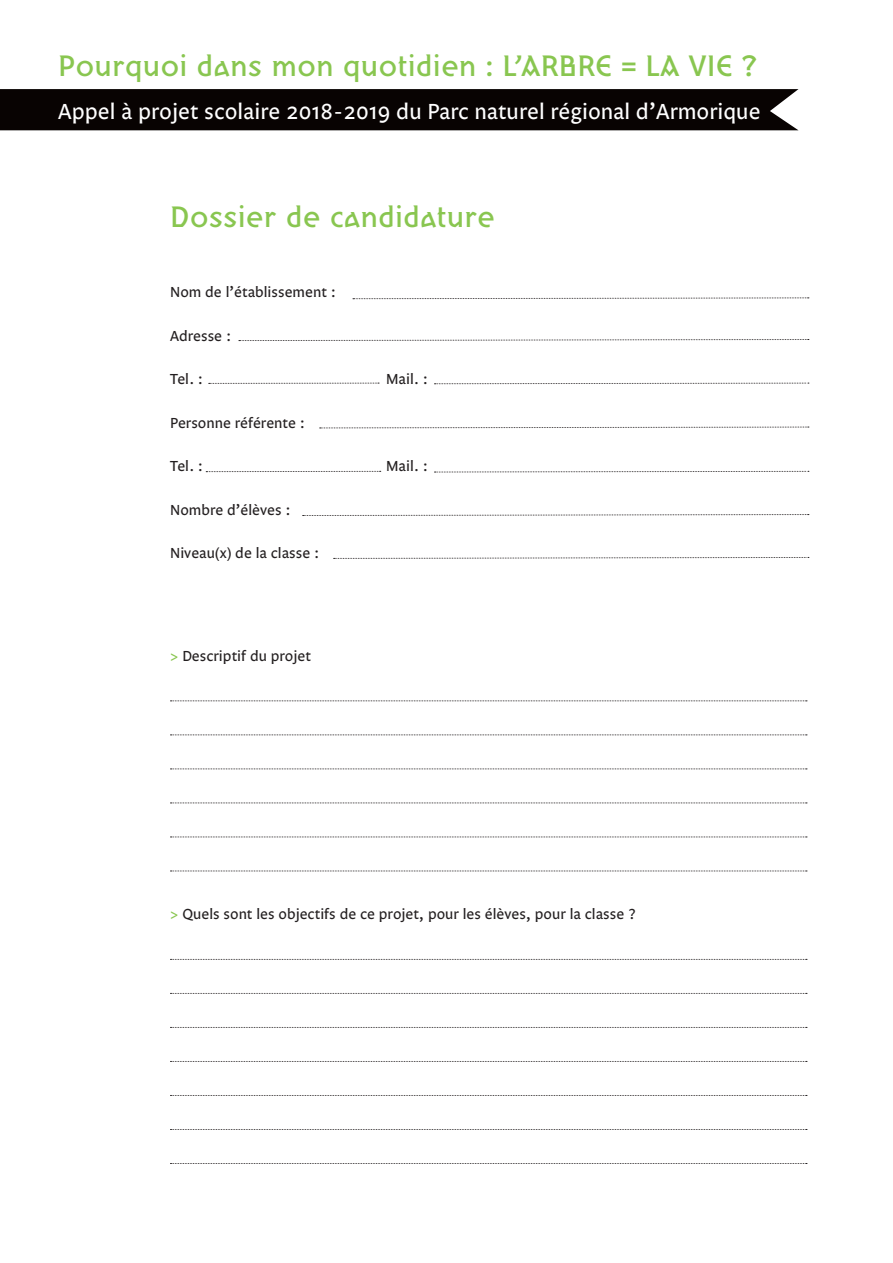
<style>
.page{position:relative;width:893px;height:1263px;background:#fff}
.page>*{position:absolute;margin:0;border:0;box-sizing:border-box;transform-origin:0 0}
.t1{font:30px "Brito Original";color:#89c650}
.t2{font:22.5px "Legato OT";color:#fff}
.t3{font:15px "Legato OT";color:#231f20}
.s1{color:#89c650}
</style>
<div class="page">
<svg style="left:170px;top:700px;width:637px;height:1px"></svg>
<svg style="left:170px;top:734px;width:637px;height:1px"></svg>
<svg style="left:170px;top:768px;width:637px;height:1px"></svg>
<svg style="left:170px;top:802px;width:637px;height:1px"></svg>
<svg style="left:170px;top:836px;width:637px;height:1px"></svg>
<svg style="left:170px;top:870px;width:637px;height:1px"></svg>
<svg style="left:170px;top:959px;width:637px;height:1px"></svg>
<svg style="left:170px;top:993px;width:637px;height:1px"></svg>
<svg style="left:170px;top:1027px;width:637px;height:1px"></svg>
<svg style="left:170px;top:1061px;width:637px;height:1px"></svg>
<svg style="left:170px;top:1095px;width:637px;height:1px"></svg>
<svg style="left:170px;top:1129px;width:637px;height:1px"></svg>
<svg style="left:170px;top:1163px;width:637px;height:1px"></svg>
<svg style="left:353px;top:297px;width:456px;height:2px"></svg>
<svg style="left:239px;top:339px;width:570px;height:2px"></svg>
<svg style="left:209px;top:383px;width:170px;height:1px"></svg>
<svg style="left:206px;top:471px;width:175px;height:1px"></svg>
<svg style="left:320px;top:426px;width:489px;height:3px"></svg>
<svg style="left:303px;top:514px;width:506px;height:2px"></svg>
<svg style="left:334px;top:557px;width:475px;height:2px"></svg>
<svg style="left:434px;top:382px;width:375px;height:2px"></svg>
<svg style="left:434px;top:471px;width:375px;height:2px"></svg>
<div style="left:0;top:89px;width:798px;height:41px;background:#080302"></div>
<p class="t1" style="left:58px;top:47px;width:700px">Pourquoi dans mon quotidien : L’ARBRE = LA VIE ?</p>
<p class="t2" style="left:58px;top:98px;width:704px">Appel à projet scolaire 2018-2019 du Parc naturel régional d’Armorique</p>
<p class="t1" style="left:170px;top:198px;width:326px">Dossier de candidature</p>
<p class="t3" style="left:170px;top:283px;width:168px">Nom de l’établissement :</p>
<p class="t3" style="left:170px;top:327px;width:63px">Adresse :</p>
<p class="t3" style="left:170px;top:370px;width:35px">Tel. :</p>
<p class="t3" style="left:386px;top:370px;width:43px">Mail. :</p>
<p class="t3" style="left:170px;top:414px;width:137px">Personne référente :</p>
<p class="t3" style="left:170px;top:457px;width:35px">Tel. :</p>
<p class="t3" style="left:386px;top:457px;width:43px">Mail. :</p>
<p class="t3" style="left:170px;top:501px;width:122px">Nombre d’élèves :</p>
<p class="t3" style="left:170px;top:544px;width:151px">Niveau(x) de la classe :</p>
<p class="t3" style="left:170px;top:647px;width:142px"><span class="s1">&gt;</span> Descriptif du projet</p>
<p class="t3" style="left:170px;top:906px;width:467px"><span class="s1">&gt;</span> Quels sont les objectifs de ce projet, pour les élèves, pour la classe ?</p>
</div>
